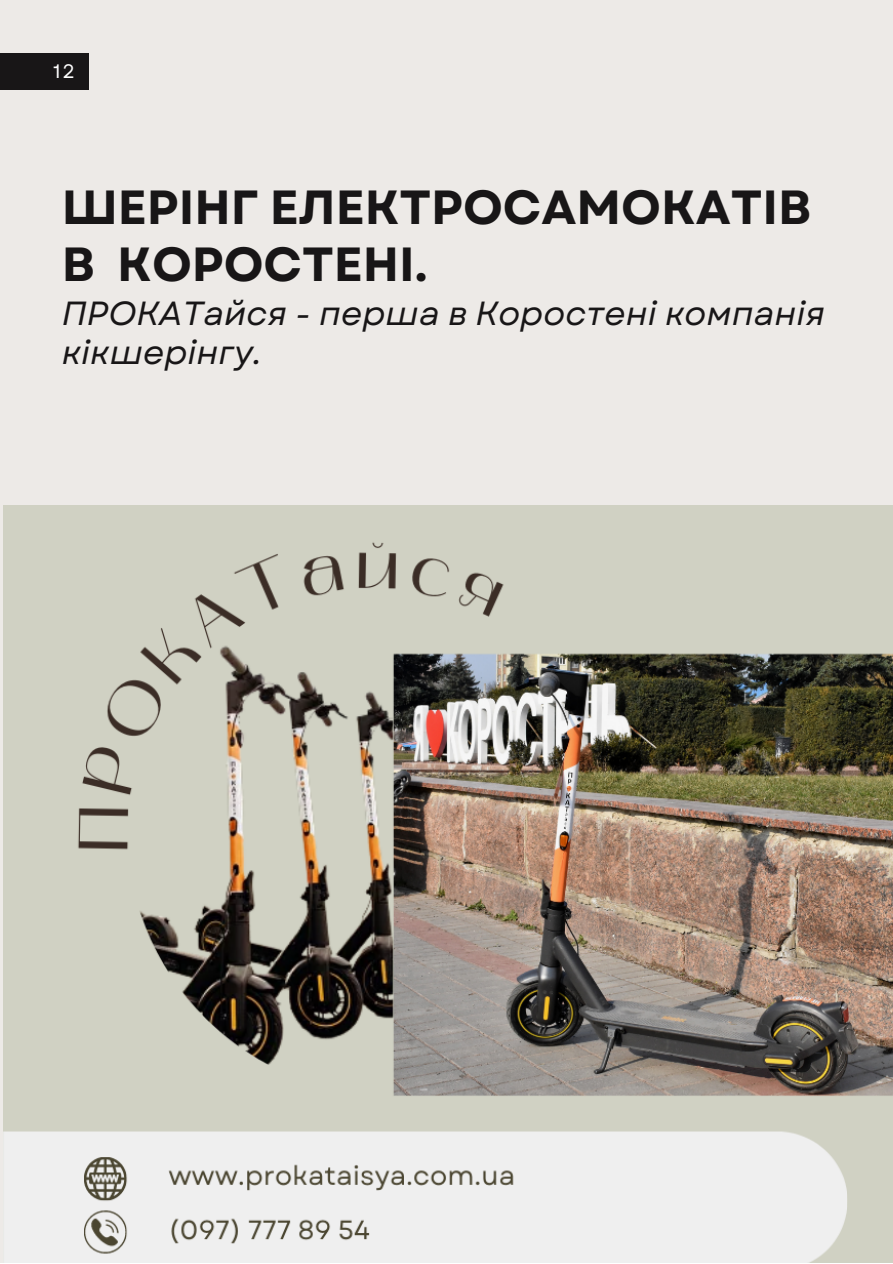
<style>
.page{position:relative;width:893px;height:1264px;background:#fff}
.page>*{position:absolute;margin:0;border:0;box-sizing:border-box;transform-origin:0 0}
.t1{font:700 47.85px "Garet";color:#181617}
.t2{font:italic 33.45px/39.3px "Garet";color:#181617}
.t3{font:19.5px "Garet";color:#fff}
</style>
<div class="page">
<div style="left:0;top:0;width:892px;height:1262px;background:#edeae7"></div>
<div style="left:0;top:53px;width:89px;height:36px;background:#181617"></div>
<img style="left:4px;top:506px;width:888px;height:756px">
<p class="t3" style="left:53px;top:57px;width:23px">12</p>
<p class="t1" style="left:62px;top:172px;width:750px">ШЕРІНГ ЕЛЕКТРОСАМОКАТІВ</p>
<p class="t1" style="left:62px;top:230px;width:367px">В КОРОСТЕНІ.</p>
<p class="t2" style="left:62px;top:293px;width:764px">ПРОКАТайся - перша в Коростені компанія кікшерінгу.</p>
</div>
